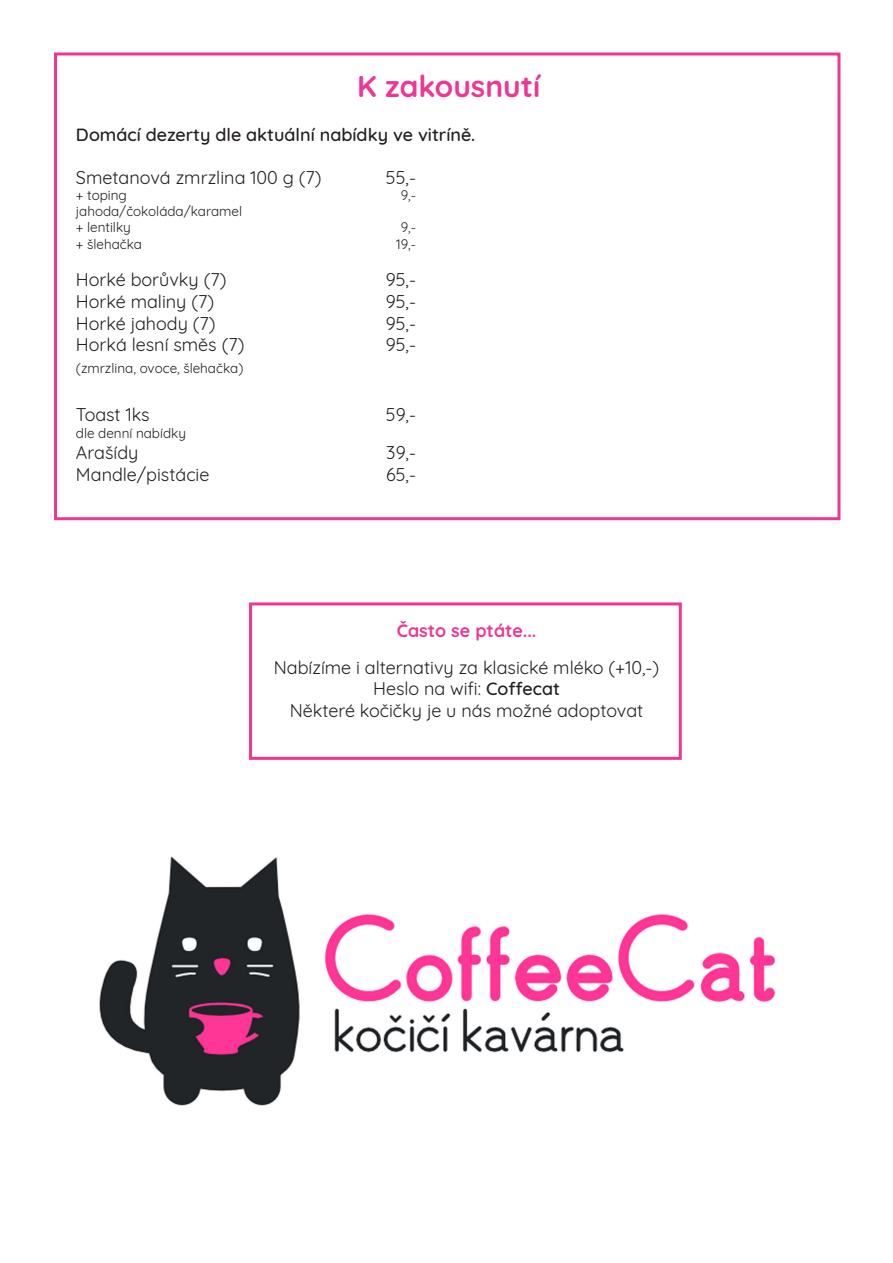
<style>
.page{position:relative;width:893px;height:1263px;background:#fff}
.page>*{position:absolute;margin:0;border:0;box-sizing:border-box;transform-origin:0 0}
.t1{font:700 30px "Quicksand";color:#ed3794}
.t2{font:18px "Quicksand";color:#231f20}
.t3{font:500 18px "Quicksand";color:#231f20}
.t4{font:700 18px "Quicksand";color:#ed3794}
.t5{font:13.5px "Quicksand";color:#231f20}
.s1{font-weight:500}
</style>
<div class="page">
<div style="left:54px;top:52px;width:786px;height:468px;border:3px solid #ed3794"></div>
<div style="left:249px;top:602px;width:433px;height:158px;border:3px solid #ed3794"></div>
<img style="left:99px;top:856px;width:677px;height:250px">
<p class="t1" style="left:357px;top:62px;width:185px">K zakousnutí</p>
<p class="t3" style="left:76px;top:120px;width:401px">Domácí dezerty dle aktuální nabídky ve vitríně.</p>
<p class="t2" style="left:76px;top:163px;width:247px">Smetanová zmrzlina 100 g (7)</p>
<p class="t2" style="left:386px;top:163px;width:32px">55,-</p>
<p class="t5" style="left:76px;top:185px;width:53px">+ toping</p>
<p class="t5" style="left:401px;top:185px;width:17px">9,-</p>
<p class="t5" style="left:76px;top:201px;width:168px">jahoda/čokoláda/karamel</p>
<p class="t5" style="left:76px;top:217px;width:57px">+ lentilky</p>
<p class="t5" style="left:401px;top:217px;width:17px">9,-</p>
<p class="t5" style="left:76px;top:233px;width:68px">+ šlehačka</p>
<p class="t5" style="left:396px;top:233px;width:21px">19,-</p>
<p class="t2" style="left:76px;top:266px;width:152px">Horké borůvky (7)</p>
<p class="t2" style="left:386px;top:266px;width:32px">95,-</p>
<p class="t2" style="left:76px;top:288px;width:140px">Horké maliny (7)</p>
<p class="t2" style="left:386px;top:288px;width:32px">95,-</p>
<p class="t2" style="left:76px;top:309px;width:141px">Horké jahody (7)</p>
<p class="t2" style="left:386px;top:309px;width:32px">95,-</p>
<p class="t2" style="left:76px;top:331px;width:170px">Horká lesní směs (7)</p>
<p class="t2" style="left:386px;top:331px;width:32px">95,-</p>
<p class="t5" style="left:76px;top:357px;width:169px">(zmrzlina, ovoce, šlehačka)</p>
<p class="t2" style="left:76px;top:401px;width:75px">Toast 1ks</p>
<p class="t2" style="left:386px;top:401px;width:32px">59,-</p>
<p class="t5" style="left:76px;top:422px;width:112px">dle denní nabídky</p>
<p class="t2" style="left:76px;top:439px;width:64px">Arašídy</p>
<p class="t2" style="left:386px;top:439px;width:31px">39,-</p>
<p class="t2" style="left:76px;top:460px;width:135px">Mandle/pistácie</p>
<p class="t2" style="left:386px;top:460px;width:32px">65,-</p>
<p class="t4" style="left:397px;top:615px;width:141px">Často se ptáte...</p>
<p class="t2" style="left:274px;top:653px;width:387px">Nabízíme i alternativy za klasické mléko (+10,-)</p>
<p class="t2" style="left:373px;top:675px;width:188px">Heslo na wifi: <span class="s1">Coffecat</span></p>
<p class="t2" style="left:290px;top:696px;width:355px">Některé kočičky je u nás možné adoptovat</p>
</div>
